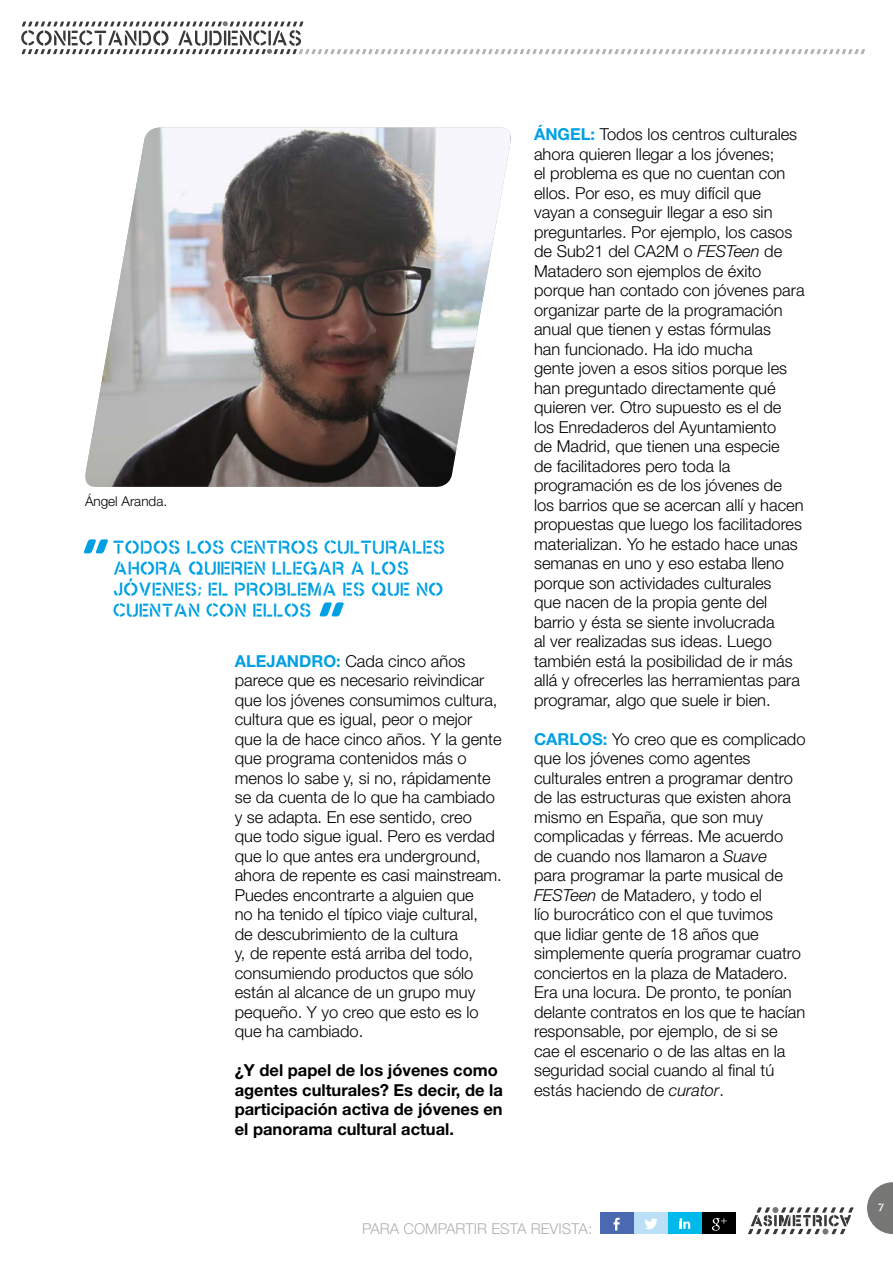
<style>
.page{position:relative;width:893px;height:1263px;background:#fff}
.page>*{position:absolute;margin:0;border:0;box-sizing:border-box;transform-origin:0 0}
.Destacado{font:18px/21px "ASIMETRICA STENCIL PRO Regular";color:#00a0e3}
.Texto{font:300 16.5px/19.5px "Helvetica Neue LT Std";color:#000}
.Texto-2{font:700 16.5px/19.5px "Helvetica Neue LT Std";color:#000}
.t1{font:300 15px "Helvetica Neue LT Std";color:#b0b0b0}
.Nota{font:300 13.5px "Helvetica Neue LT Std";color:#000}
.t2{font:10.5px "ASIMETRICA STENCIL PRO Regular";color:#fff}
.s1{font-weight:700;color:#00a0e3}
.s2{font-style:italic}
</style>
<div class="page">
<svg style="left:21px;top:21px;width:844px;height:33px"></svg>
<svg style="left:748px;top:1207px;width:106px;height:27px"></svg>
<svg style="left:867px;top:1182px;width:26px;height:52px"></svg>
<div style="left:702px;top:1213px;width:34px;height:21px;background:#000"></div>
<svg style="left:712px;top:1218px;width:15px;height:12px"></svg>
<div style="left:668px;top:1213px;width:34px;height:21px;background:#00b9eb"></div>
<svg style="left:679px;top:1218px;width:11px;height:11px"></svg>
<div style="left:634px;top:1213px;width:34px;height:21px;background:#badff7"></div>
<svg style="left:645px;top:1218px;width:13px;height:11px"></svg>
<div style="left:600px;top:1213px;width:34px;height:21px;background:#4a69b0"></div>
<svg style="left:613px;top:1217px;width:7px;height:13px"></svg>
<svg style="left:84px;top:539px;width:24px;height:14px"></svg>
<svg style="left:319px;top:602px;width:25px;height:14px"></svg>
<img style="left:86px;top:128px;width:424px;height:359px">
<p class="Nota" style="left:85px;top:493px;width:84px">Ángel Aranda.</p>
<p class="Destacado" style="left:112px;top:536px;width:334px">TODOS LOS CENTROS CULTURALES<br>AHORA QUIEREN LLEGAR A LOS<br>JÓVENES; EL PROBLEMA ES QUE NO<br>CUENTAN CON ELLOS</p>
<p class="Texto" style="left:235px;top:651px;width:269px"><span class="s1">ALEJANDRO:</span> Cada cinco años parece que es necesario reivindicar que los jóvenes consumimos cultura, cultura que es igual, peor o mejor que la de hace cinco años. Y la gente que programa contenidos más o menos lo sabe y, si no, rápidamente se da cuenta de lo que ha cambiado y se adapta. En ese sentido, creo que todo sigue igual. Pero es verdad que lo que antes era underground, ahora de repente es casi mainstream.<br>Puedes encontrarte a alguien que<br>no ha tenido el típico viaje cultural,<br>de descubrimiento de la cultura<br>y, de repente está arriba del todo, consumiendo productos que sólo están al alcance de un grupo muy pequeño. Y yo creo que esto es lo que ha cambiado.</p>
<p class="Texto-2" style="left:235px;top:1060px;width:270px">¿Y del papel de los jóvenes como agentes culturales? Es decir, de la participación activa de jóvenes en el panorama cultural actual.</p>
<p class="Texto" style="left:534px;top:124px;width:272px"><span class="s1">ÁNGEL:</span> Todos los centros culturales ahora quieren llegar a los jóvenes;<br>el problema es que no cuentan con ellos. Por eso, es muy difícil que vayan a conseguir llegar a eso sin preguntarles. Por ejemplo, los casos de Sub21 del CA2M o <span class="s2">FESTeen</span> de Matadero son ejemplos de éxito porque han contado con jóvenes para organizar parte de la programación anual que tienen y estas fórmulas<br>han funcionado. Ha ido mucha<br>gente joven a esos sitios porque les han preguntado directamente qué quieren ver. Otro supuesto es el de los Enredaderos del Ayuntamiento<br>de Madrid, que tienen una especie<br>de facilitadores pero toda la programación es de los jóvenes de los barrios que se acercan allí y hacen propuestas que luego los facilitadores materializan. Yo he estado hace unas semanas en uno y eso estaba lleno porque son actividades culturales<br>que nacen de la propia gente del barrio y ésta se siente involucrada<br>al ver realizadas sus ideas. Luego también está la posibilidad de ir más allá y ofrecerles las herramientas para programar, algo que suele ir bien.</p>
<p class="Texto" style="left:534px;top:729px;width:273px"><span class="s1">CARLOS:</span> Yo creo que es complicado que los jóvenes como agentes culturales entren a programar dentro de las estructuras que existen ahora mismo en España, que son muy complicadas y férreas. Me acuerdo<br>de cuando nos llamaron a <span class="s2">Suave<br></span>para programar la parte musical de <span class="s2">FESTeen</span> de Matadero, y todo el<br>lío burocrático con el que tuvimos<br>que lidiar gente de 18 años que simplemente quería programar cuatro conciertos en la plaza de Matadero.<br>Era una locura. De pronto, te ponían delante contratos en los que te hacían responsable, por ejemplo, de si se cae el escenario o de las altas en la seguridad social cuando al final tú estás haciendo de <span class="s2">curator</span>.</p>
<p class="t1" style="left:362px;top:1219px;width:232px">PARA COMPARTIR ESTA REVISTA:</p>
<p class="t2" style="left:878px;top:1201px;width:8px">7</p>
</div>
